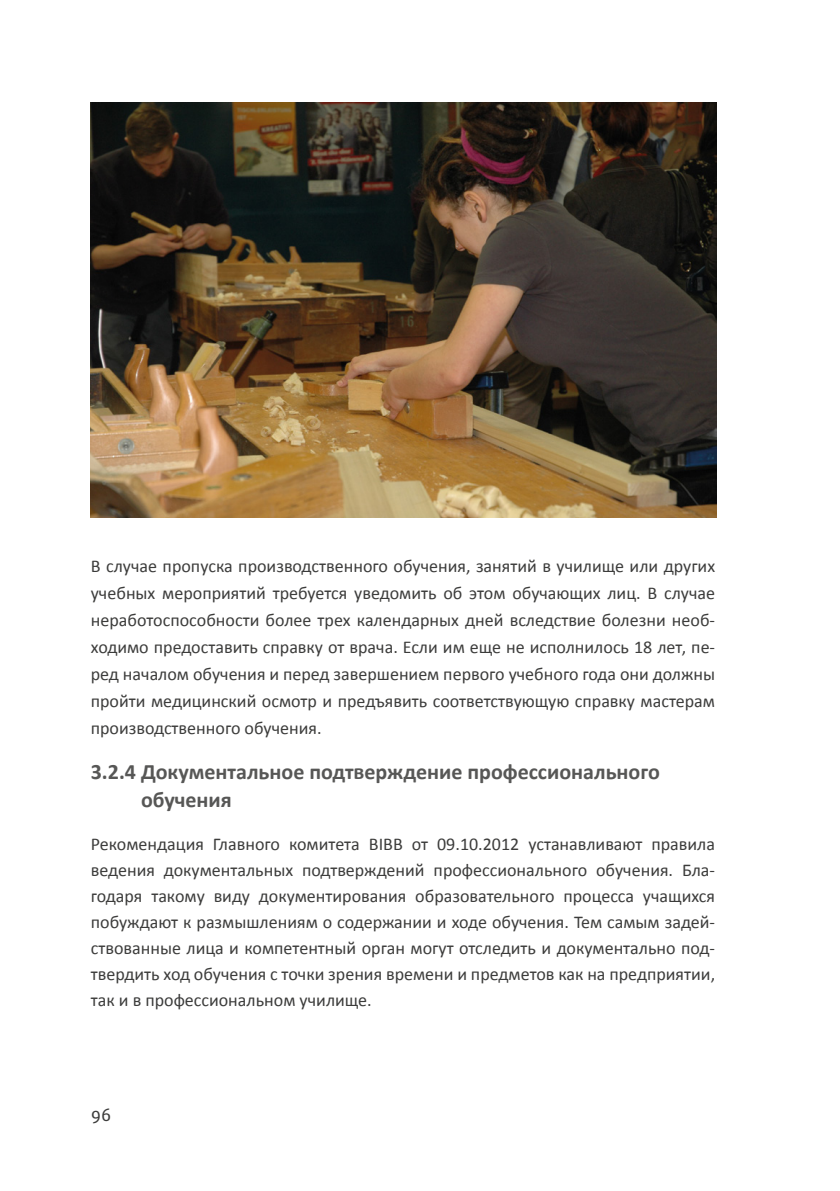
<style>
.page{position:relative;width:840px;height:1191px;background:#fff}
.page>*{position:absolute;margin:0;border:0;box-sizing:border-box;transform-origin:0 0}
.Überschrift_3_H3{font:700 22px/28px "Calibri";color:#575756}
.Standard_p{font:18px/26px "Calibri";color:#3c3c3b;text-align:justify}
.Standard_Abstand_13_5_p{font:18px/27px "Calibri";color:#3c3c3b;text-align:justify}
.t1{font:18px "Fago Pro";color:#3c3c3b}
</style>
<div class="page">
<img style="left:91px;top:102px;width:624px;height:416px">
<p class="Standard_Abstand_13_5_p" style="left:91px;top:552px;width:625px">В случае пропуска производственного обучения, занятий в училище или других учебных мероприятий требуется уведомить об этом обучающих лиц. В случае неработоспособности более трех календарных дней вследствие болезни необ&shy;ходимо предоставить справку от врача. Если им еще не исполнилось 18 лет, пе&shy;ред началом обучения и перед завершением первого учебного года они должны пройти медицинский осмотр и предъявить соответствующую справку мастерам производственного обучения.</p>
<h3 class="Überschrift_3_H3" style="left:141px;top:757px;width:520px;text-indent:-50px">3.2.4 Документальное подтверждение профессионального обучения</h3>
<p class="Standard_p" style="left:91px;top:830px;width:625px">Рекомендация Главного комитета BIBB от 09.10.2012 устанавливают правила ведения документальных подтверждений профессионального обучения. Бла&shy;годаря такому виду документирования образовательного процесса учащихся побуждают к размышлениям о содержании и ходе обучения. Тем самым задей&shy;ствованные лица и компетентный орган могут отследить и документально под&shy;твердить ход обучения с точки зрения времени и предметов как на предприятии, так и в профессиональном училище.</p>
<p class="t1" style="left:91px;top:1103px;width:22px">96</p>
</div>
